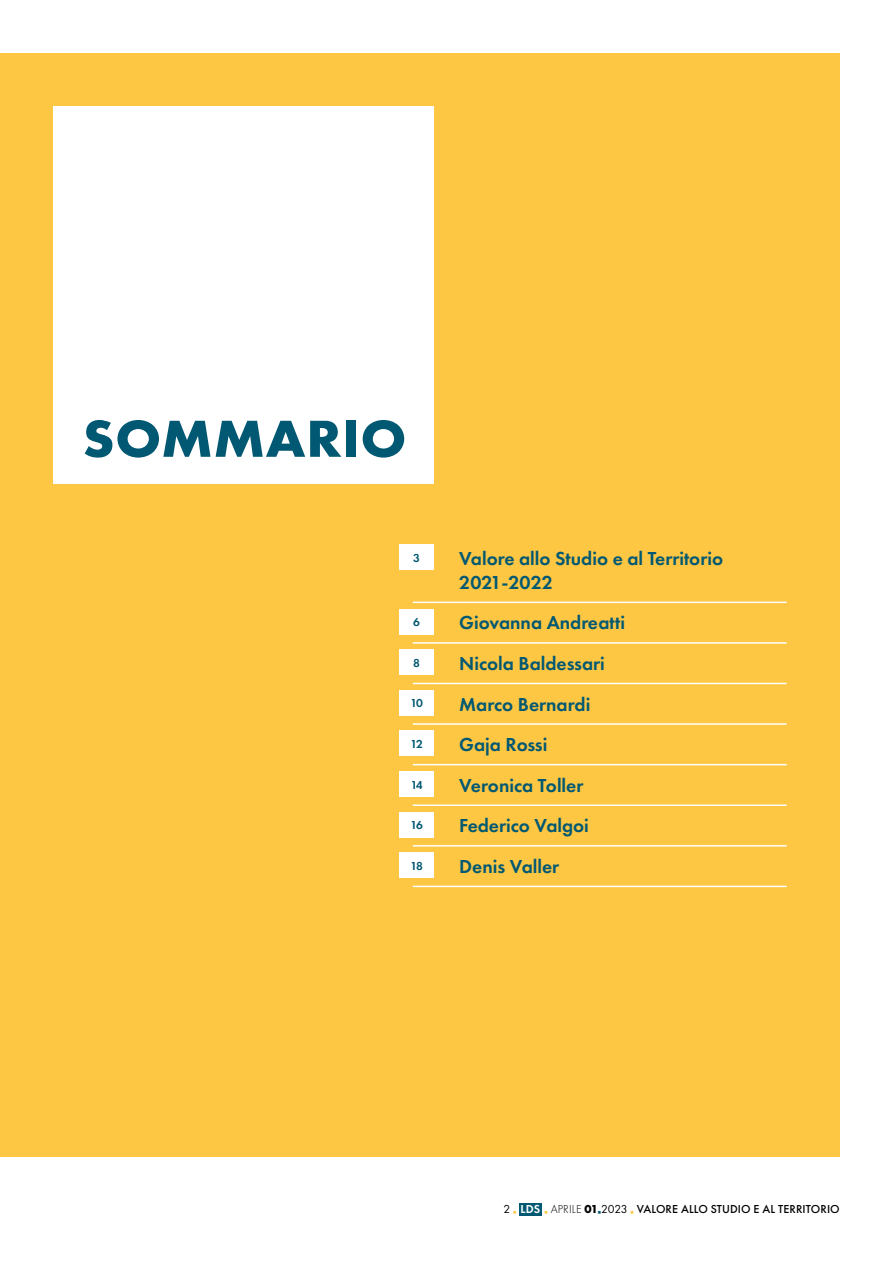
<style>
.page{position:relative;width:893px;height:1263px;background:#fff}
.page>*{position:absolute;margin:0;border:0;box-sizing:border-box;transform-origin:0 0}
.t1{font:700 54px "Futura PT";letter-spacing:.01em;color:#005872;scale:1.05 1}
.t2{font:600 19.5px/24px "Futura PT";color:#005872}
.t3{font:500 12px "Futura PT";letter-spacing:.01em;color:#000}
.t4{font:600 12px "Futura PT";letter-spacing:-.09em;color:#005872}
.s1{font-weight:400}
.s2{color:#fdc643}
.s3{font-weight:600;color:#fff}
.s4{font-weight:300}
.s5{font-weight:700}
.s6{color:#005872}
</style>
<div class="page">
<div style="left:519px;top:1203px;width:23px;height:13px;background:#005872"></div>
<hr style="left:892px;top:53px;width:1px;height:431px;background:#005872">
<div style="left:0;top:53px;width:840px;height:1104px;background:#fdc643"></div>
<hr style="left:413px;top:601px;width:374px;height:2px;background:#fff">
<hr style="left:413px;top:642px;width:374px;height:2px;background:#fff">
<hr style="left:413px;top:683px;width:374px;height:1px;background:#fff">
<hr style="left:413px;top:723px;width:374px;height:2px;background:#fff">
<hr style="left:413px;top:764px;width:374px;height:1px;background:#fff">
<hr style="left:413px;top:804px;width:374px;height:2px;background:#fff">
<hr style="left:413px;top:845px;width:374px;height:1px;background:#fff">
<hr style="left:413px;top:886px;width:374px;height:1px;background:#fff">
<div style="left:400px;top:544px;width:34px;height:26px;background:#fff"></div>
<div style="left:400px;top:609px;width:34px;height:25px;background:#fff"></div>
<div style="left:400px;top:649px;width:34px;height:26px;background:#fff"></div>
<div style="left:400px;top:690px;width:34px;height:26px;background:#fff"></div>
<div style="left:400px;top:731px;width:34px;height:25px;background:#fff"></div>
<div style="left:400px;top:771px;width:34px;height:26px;background:#fff"></div>
<div style="left:400px;top:812px;width:34px;height:25px;background:#fff"></div>
<div style="left:400px;top:852px;width:34px;height:26px;background:#fff"></div>
<div style="left:53px;top:106px;width:381px;height:378px;background:#fff"></div>
<h1 class="t1" style="left:82px;top:404px;width:310px">SOMMARIO</h1>
<p class="t4" style="left:413px;top:550px;width:8px">3</p>
<p class="t2" style="left:459px;top:546px;width:265px">Valore allo Studio e al Territorio<br>2021-2022</p>
<p class="t4" style="left:413px;top:615px;width:8px">6</p>
<p class="t2" style="left:459px;top:611px;width:167px">Giovanna Andreatti</p>
<p class="t4" style="left:413px;top:655px;width:8px">8</p>
<p class="t2" style="left:459px;top:651px;width:147px">Nicola Baldessari</p>
<p class="t4" style="left:410px;top:696px;width:14px">10</p>
<p class="t2" style="left:459px;top:692px;width:133px">Marco Bernardi</p>
<p class="t4" style="left:411px;top:736px;width:14px">12</p>
<p class="t2" style="left:459px;top:732px;width:90px">Gaja Rossi</p>
<p class="t4" style="left:411px;top:777px;width:14px">14</p>
<p class="t2" style="left:459px;top:773px;width:126px">Veronica Toller</p>
<p class="t4" style="left:410px;top:818px;width:14px">16</p>
<p class="t2" style="left:459px;top:814px;width:131px">Federico Valgoi</p>
<p class="t4" style="left:410px;top:858px;width:14px">18</p>
<p class="t2" style="left:459px;top:854px;width:102px">Denis Valler</p>
<p class="t3" style="left:503px;top:1202px;width:338px"><span class="s1">2</span> <span class="s2">■</span> <span class="s3">LDS</span> <span class="s2">■</span> <span class="s4">APRILE</span> <span class="s5">01</span><span class="s6">■</span><span class="s1">2023</span> <span class="s2">■</span> VALORE ALLO STUDIO E AL TERRITORIO</p>
</div>
